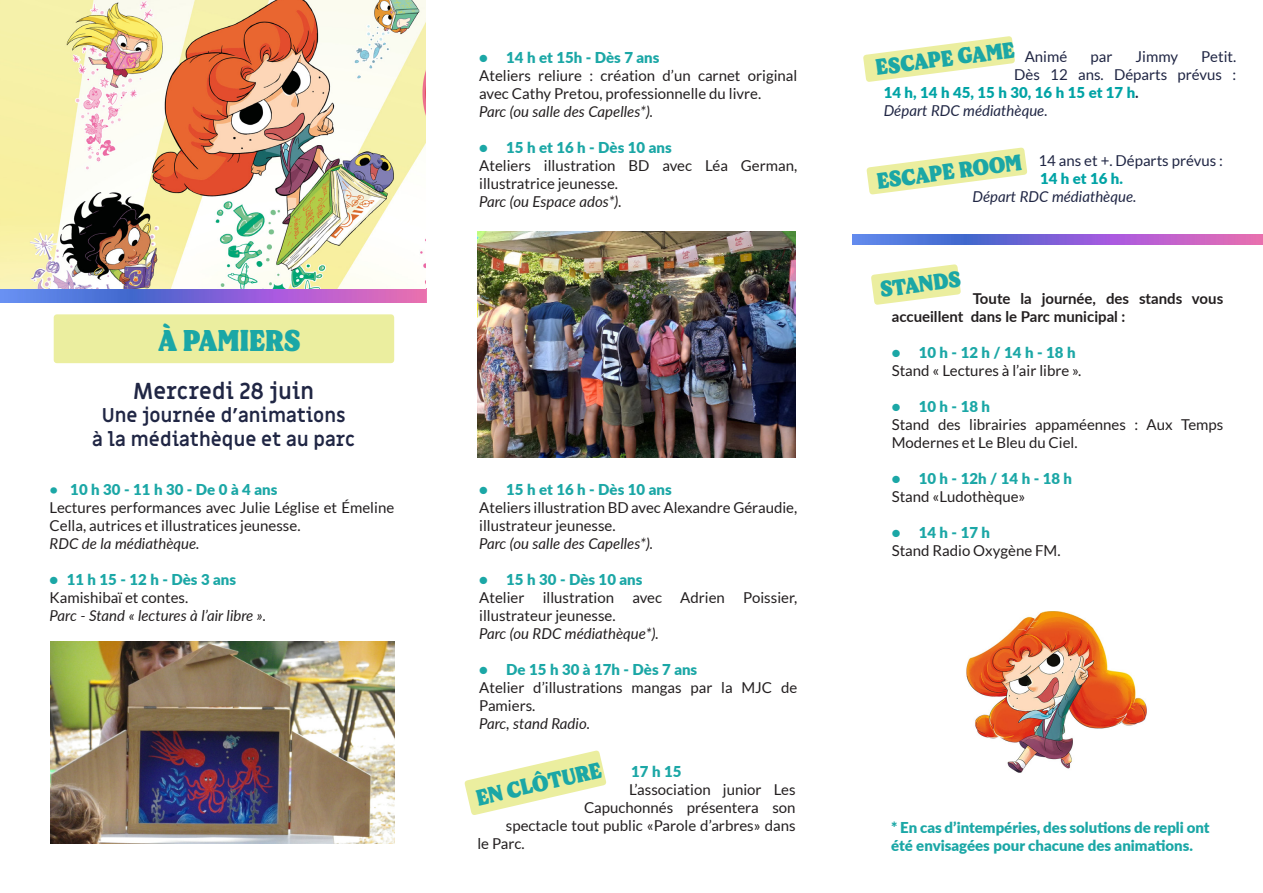
<style>
.page{position:relative;width:1263px;height:893px;background:#fff}
.page>*{position:absolute;margin:0;border:0;box-sizing:border-box;transform-origin:0 0}
.t1{font:30px "MADE Mountain";color:#1ba7a6}
.t2{font:22.5px "MADE Mountain";color:#1ba7a6}
.t3{font:700 22.5px "Miriam Libre";color:#202644}
.t4{font:700 19.5px/23.4px "Miriam Libre";color:#202644;text-align:center}
.t5{font:15px/18px "Lato";color:#231f20}
.t6{font:800 15px "Lato";color:#1ba7a6}
.t7{font:italic 15px "Lato";color:#231f20}
.t8{font:900 15px/18px "Lato";color:#1ba7a6}
.t9{font:15px/18px "Lato";color:#202644}
.t10{font:700 15px/18px "Lato";color:#231f20}
.t11{font:italic 15px "Lato";color:#202644}
.t12{font:800 15px "Lato";color:#00a3a5}
.s1{font-weight:700}
.s2{font-weight:700;color:#202644}
.s3{font-weight:800;color:#00a3a5}
</style>
<div class="page">
<div style="left:54px;top:314px;width:340px;height:49px;background:#ebee9f"></div>
<img style="left:0;top:0;width:426px;height:303px">
<img style="left:853px;top:235px;width:410px;height:9px">
<img style="left:50px;top:642px;width:344px;height:202px">
<svg style="left:863px;top:36px;width:152px;height:46px"></svg>
<svg style="left:464px;top:750px;width:143px;height:65px"></svg>
<svg style="left:866px;top:147px;width:162px;height:48px"></svg>
<img style="left:966px;top:611px;width:181px;height:162px">
<img style="left:477px;top:232px;width:319px;height:226px">
<svg style="left:871px;top:264px;width:90px;height:41px"></svg>
<p class="t1" style="left:158px;top:320px;width:144px">À PAMIERS</p>
<p class="t3" style="left:133px;top:377px;width:182px">Mercredi 28 juin</p>
<p class="t4" style="left:92px;top:404px;width:264px">Une journée d’animations<br>à la médiathèque et au parc</p>
<p class="t6" style="left:50px;top:479px;width:229px"><span class="s1">•</span> 10 h 30 - 11 h 30 - De 0 à 4 ans</p>
<p class="t5" style="left:50px;top:499px;width:346px">Lectures performances avec Julie Léglise et Émeline<br>Cella, autrices et illustratices jeunesse.</p>
<p class="t7" style="left:50px;top:533px;width:152px">RDC de la médiathèque.</p>
<p class="t6" style="left:50px;top:569px;width:188px">• 11 h 15 - 12 h - Dès 3 ans</p>
<p class="t5" style="left:50px;top:589px;width:140px">Kamishibaï et contes.</p>
<p class="t7" style="left:50px;top:605px;width:218px">Parc - Stand « lectures à l’air libre ».</p>
<p class="t6" style="left:479px;top:46px;width:182px">• 14 h et 15h - Dès 7 ans</p>
<p class="t5" style="left:479px;top:66px;width:320px">Ateliers reliure : création d’un carnet original avec Cathy Pretou, professionnelle du livre.</p>
<p class="t7" style="left:479px;top:100px;width:176px">Parc (ou salle des Capelles*).</p>
<p class="t6" style="left:479px;top:136px;width:194px">• 15 h et 16 h - Dès 10 ans</p>
<p class="t5" style="left:479px;top:156px;width:319px">Ateliers illustration BD avec Léa German, illustratrice jeunesse.</p>
<p class="t7" style="left:479px;top:190px;width:144px">Parc (ou Espace ados*).</p>
<p class="t6" style="left:479px;top:478px;width:194px">• 15 h et 16 h - Dès 10 ans</p>
<p class="t5" style="left:479px;top:498px;width:319px">Ateliers illustration BD avec Alexandre Géraudie, illustrateur jeunesse.</p>
<p class="t7" style="left:479px;top:532px;width:176px">Parc (ou salle des Capelles*).</p>
<p class="t6" style="left:479px;top:568px;width:165px">• 15 h 30 - Dès 10 ans</p>
<p class="t5" style="left:479px;top:588px;width:319px">Atelier illustration avec Adrien Poissier, illustrateur jeunesse.</p>
<p class="t7" style="left:479px;top:622px;width:181px">Parc (ou RDC médiathèque*).</p>
<p class="t6" style="left:479px;top:658px;width:220px">• De 15 h 30 à 17h - Dès 7 ans</p>
<p class="t5" style="left:479px;top:678px;width:319px">Atelier d’illustrations mangas par la MJC de<br>Pamiers.</p>
<p class="t7" style="left:479px;top:712px;width:113px">Parc, stand Radio.</p>
<p class="t2" style="left:473px;top:783px;width:130px;rotate:-13deg">EN CLÔTURE</p>
<p class="t6" style="left:631px;top:760px;width:52px">17 h 15</p>
<p class="t5" style="left:629px;top:781px;width:168px">L’association junior Les</p>
<p class="t5" style="left:584px;top:799px;width:213px">Capuchonnés présentera son</p>
<p class="t5" style="left:506px;top:817px;width:291px">spectacle tout public «Parole d’arbres» dans</p>
<p class="t5" style="left:477px;top:835px;width:49px">le Parc.</p>
<p class="t2" style="left:874px;top:53px;width:141px;rotate:-8deg">ESCAPE GAME</p>
<p class="t9" style="left:1025px;top:47px;width:44px">Animé</p>
<p class="t9" style="left:1090px;top:47px;width:23px">par</p>
<p class="t9" style="left:1135px;top:47px;width:44px">Jimmy</p>
<p class="t9" style="left:1201px;top:47px;width:37px">Petit.</p>
<p class="t9" style="left:1014px;top:65px;width:224px">Dès 12 ans. Départs prévus :</p>
<p class="t12" style="left:884px;top:81px;width:257px">14 h, 14 h 45, 15 h 30, 16 h 15 et 17 h<span class="s2">.</span></p>
<p class="t11" style="left:884px;top:100px;width:166px">Départ RDC médiathèque.</p>
<p class="t2" style="left:875px;top:166px;width:147px;rotate:-8deg">ESCAPE ROOM</p>
<p class="t9" style="left:1038px;top:152px;width:186px">14 ans et +. Départs prévus :<br><span class="s3">14 h et 16 h.</span></p>
<p class="t11" style="left:972px;top:186px;width:166px">Départ RDC médiathèque.</p>
<p class="t2" style="left:878px;top:275px;width:82px;rotate:-8deg">STANDS</p>
<p class="t10" style="left:892px;top:289px;width:333px;text-indent:81px">Toute la journée, des stands vous accueillent dans le Parc municipal :</p>
<p class="t6" style="left:892px;top:341px;width:185px">• 10 h - 12 h / 14 h - 18 h</p>
<p class="t5" style="left:892px;top:362px;width:191px">Stand « Lectures à l’air libre ».</p>
<p class="t6" style="left:892px;top:395px;width:100px">• 10 h - 18 h</p>
<p class="t5" style="left:892px;top:416px;width:333px">Stand des librairies appaméennes : Aux Temps<br>Modernes et Le Bleu du Ciel.</p>
<p class="t6" style="left:892px;top:467px;width:182px">• 10 h - 12h / 14 h - 18 h</p>
<p class="t5" style="left:892px;top:488px;width:135px">Stand «Ludothèque»</p>
<p class="t6" style="left:892px;top:521px;width:100px">• 14 h - 17 h</p>
<p class="t5" style="left:892px;top:542px;width:170px">Stand Radio Oxygène FM.</p>
<p class="t8" style="left:891px;top:818px;width:320px">* En cas d’intempéries, des solutions de repli ont été envisagées pour chacune des animations.</p>
</div>
